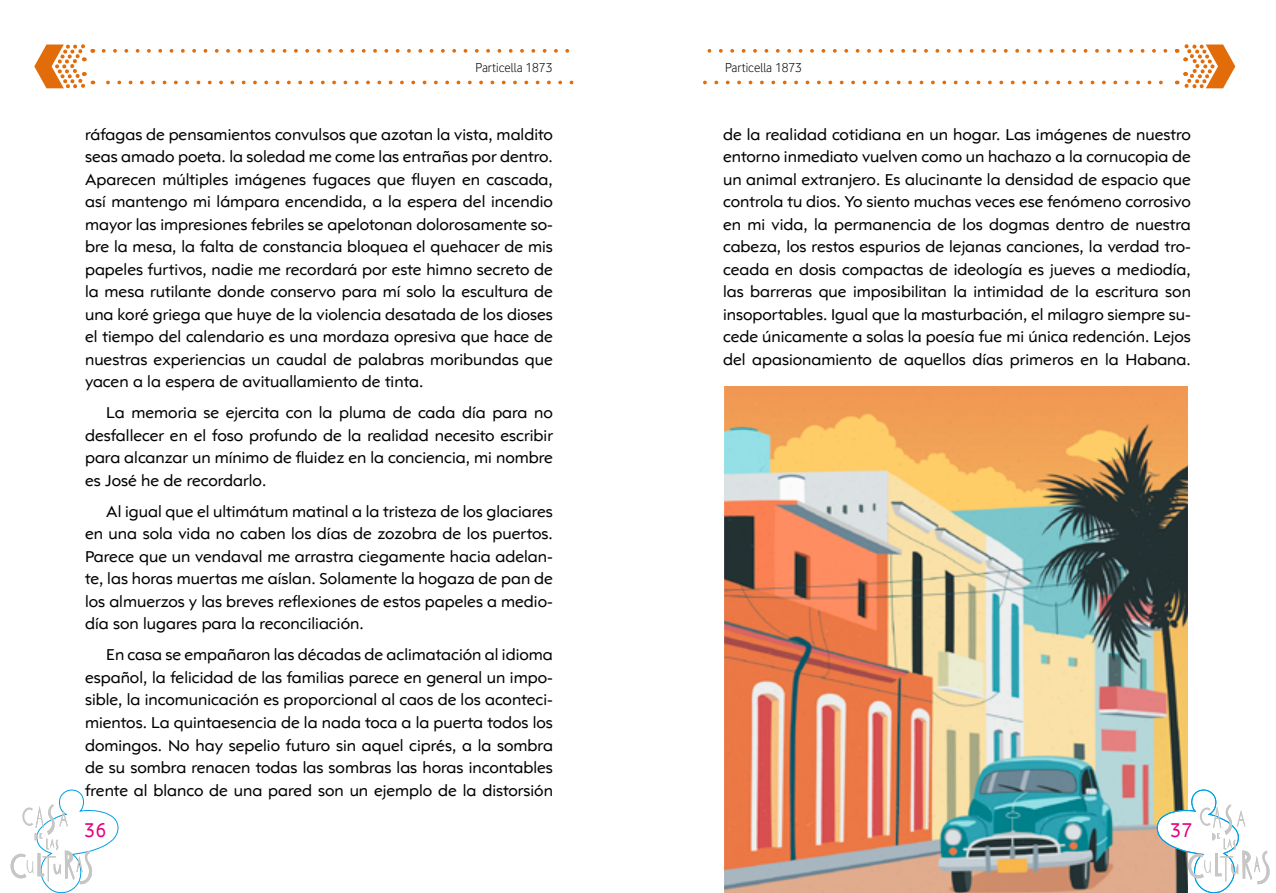
<style>
.page{position:relative;width:1276px;height:893px;background:#fff}
.page>*{position:absolute;margin:0;border:0;box-sizing:border-box;transform-origin:0 0}
.t1{font:21px "Vodafone Rg";color:#e6007d}
.t2{font:16.5px/22.5px "Opel Sans";color:#000;text-align:justify}
.t3{font:13.5px "Vodafone Lt";color:#000}
</style>
<div class="page">
<img style="left:724px;top:387px;width:463px;height:506px">
<svg style="left:1156px;top:789px;width:113px;height:104px"></svg>
<svg style="left:11px;top:789px;width:108px;height:104px"></svg>
<svg style="left:34px;top:44px;width:1201px;height:45px"></svg>
<div style="left:638px;top:27px;width:64px;height:79px;background:#fff"></div>
<div style="left:574px;top:27px;width:64px;height:79px;background:#fff"></div>
<p class="t3" style="left:475px;top:60px;width:78px">Particella 1873</p>
<p class="t3" style="left:725px;top:60px;width:78px">Particella 1873</p>
<p class="t2" style="left:85px;top:123px;width:469px">ráfagas de pensamientos convulsos que azotan la vista, maldito seas amado poeta. la soledad me come las entrañas por dentro.<br>Aparecen múltiples imágenes fugaces que fluyen en cascada, así mantengo mi lámpara encendida, a la espera del incendio mayor las impresiones febriles se apelotonan dolorosamente so&shy;bre la mesa, la falta de constancia bloquea el quehacer de mis papeles furtivos, nadie me recordará por este himno secreto de la mesa rutilante donde conservo para mí solo la escultura de una koré griega que huye de la violencia desatada de los dioses el tiempo del calendario es una mordaza opresiva que hace de nuestras experiencias un caudal de palabras moribundas que yacen a la espera de avituallamiento de tinta.</p>
<p class="t2" style="left:85px;top:401px;width:469px;text-indent:21px">La memoria se ejercita con la pluma de cada día para no desfallecer en el foso profundo de la realidad necesito escribir para alcanzar un mínimo de fluidez en la conciencia, mi nombre es José he de recordarlo.</p>
<p class="t2" style="left:85px;top:500px;width:469px;text-indent:21px">Al igual que el ultimátum matinal a la tristeza de los glaciares en una sola vida no caben los días de zozobra de los puertos.<br>Parece que un vendaval me arrastra ciegamente hacia adelan&shy;te, las horas muertas me aíslan. Solamente la hogaza de pan de los almuerzos y las breves reflexiones de estos papeles a medio&shy;día son lugares para la reconciliación.</p>
<p class="t2" style="left:85px;top:644px;width:469px;text-indent:21px">En casa se empañaron las décadas de aclimatación al idioma español, la felicidad de las familias parece en general un impo&shy;sible, la incomunicación es proporcional al caos de los aconteci&shy;mientos. La quintaesencia de la nada toca a la puerta todos los domingos. No hay sepelio futuro sin aquel ciprés, a la sombra de su sombra renacen todas las sombras las horas incontables frente al blanco de una pared son un ejemplo de la distorsión</p>
<p class="t2" style="left:723px;top:123px;width:469px">de la realidad cotidiana en un hogar. Las imágenes de nuestro entorno inmediato vuelven como un hachazo a la cornucopia de un animal extranjero. Es alucinante la densidad de espacio que controla tu dios. Yo siento muchas veces ese fenómeno corrosivo en mi vida, la permanencia de los dogmas dentro de nuestra cabeza, los restos espurios de lejanas canciones, la verdad tro&shy;ceada en dosis compactas de ideología es jueves a mediodía, las barreras que imposibilitan la intimidad de la escritura son insoportables. Igual que la masturbación, el milagro siempre su&shy;cede únicamente a solas la poesía fue mi única redención. Lejos del apasionamiento de aquellos días primeros en la Habana.</p>
<p class="t1" style="left:85px;top:818px;width:23px">36</p>
<p class="t1" style="left:1170px;top:818px;width:23px">37</p>
</div>
